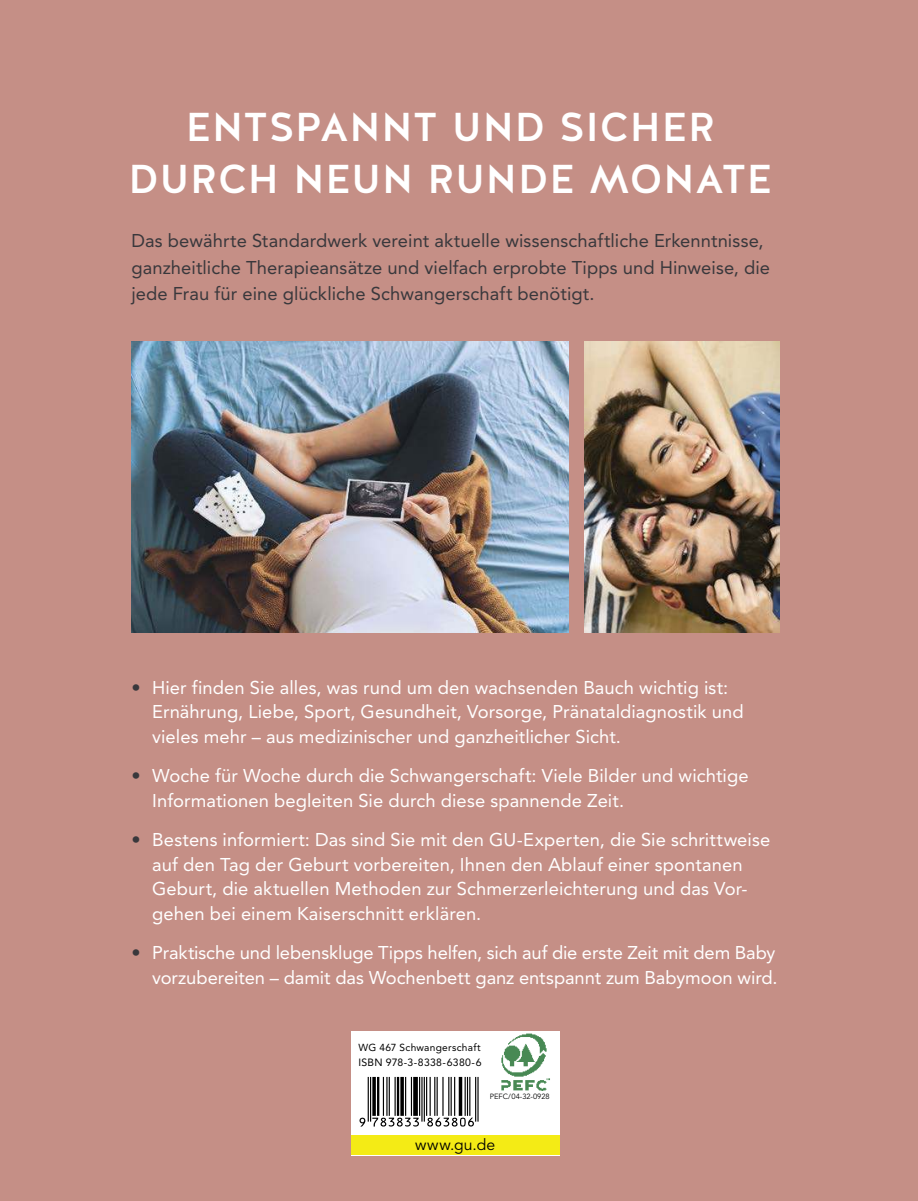
<style>
.page{position:relative;width:918px;height:1201px;background:#fff}
.page>*{position:absolute;margin:0;border:0;box-sizing:border-box;transform-origin:0 0}
.t1{font:500 40.25px/52.5px "Halis GR";letter-spacing:.025em;color:#fff;text-align:center}
.t2{font:18.38px/24.5px "Avenir LT Std";letter-spacing:.005em;color:#fff}
.t3{font:18.38px/26.2px "Avenir LT Std";letter-spacing:.005em;color:#39383c}
.t4{font:15.75px "Avenir LT Std";letter-spacing:.025em;color:#000}
.t5{font:10.5px "Avenir LT Std";letter-spacing:.025em;color:#000}
.t6{font:10.15px "Avenir LT Std";letter-spacing:.025em;color:#000}
.t7{font:7.52px "Avenir LT Std";letter-spacing:-.005em;color:#000}
.s1{color:#39383c}
</style>
<div class="page">
<div style="left:0;top:0;width:918px;height:1200px;background:#c58f86"></div>
<img style="left:584px;top:341px;width:195px;height:291px">
<img style="left:131px;top:341px;width:438px;height:291px">
<div style="left:351px;top:1031px;width:208px;height:124px;background:#fff"></div>
<img style="left:501px;top:1033px;width:49px;height:57px">
<div style="left:351px;top:1135px;width:208px;height:20px;background:#f4eb15"></div>
<hr style="left:477px;top:1076px;width:1px;height:45px;background:#000">
<hr style="left:475px;top:1076px;width:1px;height:45px;background:#000">
<hr style="left:469px;top:1076px;width:1px;height:39px;background:#000">
<hr style="left:467px;top:1076px;width:1px;height:39px;background:#000">
<hr style="left:464px;top:1076px;width:2px;height:39px;background:#000">
<hr style="left:459px;top:1076px;width:3px;height:39px;background:#000">
<hr style="left:454px;top:1076px;width:1px;height:39px;background:#000">
<hr style="left:450px;top:1076px;width:2px;height:39px;background:#000">
<hr style="left:448px;top:1076px;width:1px;height:39px;background:#000">
<hr style="left:442px;top:1076px;width:1px;height:39px;background:#000">
<hr style="left:436px;top:1076px;width:2px;height:39px;background:#000">
<hr style="left:434px;top:1076px;width:1px;height:39px;background:#000">
<hr style="left:429px;top:1076px;width:2px;height:39px;background:#000">
<hr style="left:426px;top:1076px;width:1px;height:39px;background:#000">
<hr style="left:424px;top:1076px;width:1px;height:45px;background:#000">
<hr style="left:421px;top:1076px;width:1px;height:45px;background:#000">
<hr style="left:419px;top:1076px;width:1px;height:39px;background:#000">
<div style="left:413px;top:1076px;width:5px;height:39px;background:#000"></div>
<hr style="left:411px;top:1076px;width:1px;height:39px;background:#000">
<hr style="left:405px;top:1076px;width:1px;height:39px;background:#000">
<svg style="left:400px;top:1076px;width:4px;height:39px"></svg>
<hr style="left:397px;top:1076px;width:2px;height:39px;background:#000">
<hr style="left:394px;top:1076px;width:2px;height:39px;background:#000">
<hr style="left:389px;top:1076px;width:1px;height:39px;background:#000">
<hr style="left:386px;top:1076px;width:1px;height:39px;background:#000">
<hr style="left:383px;top:1076px;width:1px;height:39px;background:#000">
<hr style="left:377px;top:1076px;width:2px;height:39px;background:#000">
<svg style="left:372px;top:1076px;width:4px;height:39px"></svg>
<hr style="left:370px;top:1076px;width:1px;height:45px;background:#000">
<hr style="left:368px;top:1076px;width:1px;height:45px;background:#000">
<svg style="left:359px;top:1117px;width:115px;height:9px"></svg>
<h1 class="t1" style="left:128px;top:101px;width:645px">ENTSPANNT UND SICHER<br>DURCH NEUN RUNDE MONATE</h1>
<p class="t3" style="left:131px;top:229px;width:640px">Das bewährte Standardwerk vereint aktuelle wissenschaftliche Erkenntnisse, ganzheitliche Therapieansätze und vielfach erprobte Tipps und Hinweise, die jede Frau für eine glückliche Schwangerschaft benötigt.</p>
<p class="t2" style="left:152px;top:676px;width:593px;text-indent:-21px"><span class="s1">•</span> Hier finden Sie alles, was rund um den wachsenden Bauch wichtig ist:<br>Ernährung, Liebe, Sport, Gesundheit, Vorsorge, Pränataldiagnostik und vieles mehr – aus medizinischer und ganzheitlicher Sicht.</p>
<p class="t2" style="left:152px;top:765px;width:598px;text-indent:-21px"><span class="s1">•</span> Woche für Woche durch die Schwangerschaft: Viele Bilder und wichtige<br>Informationen begleiten Sie durch diese spannende Zeit.</p>
<p class="t2" style="left:152px;top:829px;width:619px;text-indent:-21px"><span class="s1">•</span> Bestens informiert: Das sind Sie mit den GU-Experten, die Sie schrittweise auf den Tag der Geburt vorbereiten, Ihnen den Ablauf einer spontanen Geburt, die aktuellen Methoden zur Schmerzerleichterung und das Vor&shy;gehen bei einem Kaiserschnitt erklären.</p>
<p class="t2" style="left:131px;top:941px;width:648px;text-align:right"><span class="s1">•</span> Praktische und lebenskluge Tipps helfen, sich auf die erste Zeit mit dem Baby vorzubereiten – damit das Wochenbett ganz entspannt zum Babymoon wird.</p>
<p class="t6" style="left:358px;top:1042px;width:124px">WG 467 Schwangerschaft</p>
<p class="t5" style="left:358px;top:1057px;width:125px">ISBN 978-3-8338-6380-6</p>
<p class="t7" style="left:490px;top:1093px;width:61px">PEFC / 04-32-0928</p>
<p class="t4" style="left:415px;top:1137px;width:81px">www.gu.de</p>
</div>
